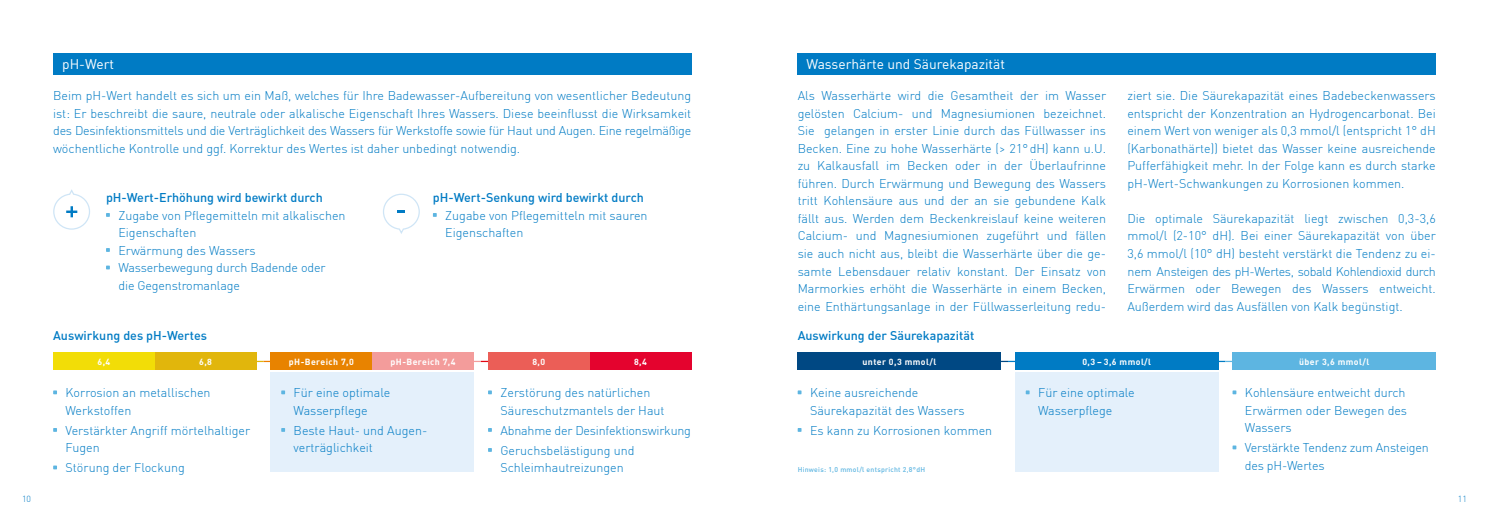
<style>
.page{position:relative;width:1489px;height:525px;background:#fff}
.page>*{position:absolute;margin:0;border:0;box-sizing:border-box;transform-origin:0 0}
.t1{font:13.75px "DIN";color:#fff}
.t2{font:300 12.5px/17.5px "DIN";color:#007bc4}
.t3{font:500 12.5px "DIN";color:#007bc4}
.t4{font:700 8.75px "DIN";letter-spacing:.05em;color:#fff}
.t5{font:300 8.75px "DIN";color:#007bc4}
.t6{font:500 6.88px "DIN";letter-spacing:.04em;color:#5db5e1}
</style>
<div class="page">
<div style="left:797px;top:53px;width:638px;height:21px;background:#007bc4"></div>
<div style="left:53px;top:53px;width:638px;height:21px;background:#007bc4"></div>
<div style="left:270px;top:372px;width:204px;height:99px;background:#e4f0fb"></div>
<svg style="left:256px;top:360px;width:14px;height:2px"></svg>
<svg style="left:474px;top:360px;width:14px;height:2px"></svg>
<div style="left:488px;top:352px;width:101px;height:18px;background:#eb5e57"></div>
<div style="left:589px;top:352px;width:102px;height:18px;background:#e4032e"></div>
<svg style="left:488px;top:390px;width:4px;height:4px"></svg>
<svg style="left:488px;top:428px;width:4px;height:3px"></svg>
<svg style="left:488px;top:448px;width:4px;height:3px"></svg>
<div style="left:270px;top:352px;width:102px;height:18px;background:#e88300"></div>
<div style="left:372px;top:352px;width:102px;height:18px;background:#f39c9b"></div>
<svg style="left:281px;top:390px;width:4px;height:4px"></svg>
<svg style="left:281px;top:428px;width:4px;height:3px"></svg>
<div style="left:53px;top:352px;width:102px;height:18px;background:#f2dd07"></div>
<div style="left:155px;top:352px;width:101px;height:18px;background:#e1b60c"></div>
<svg style="left:53px;top:390px;width:4px;height:4px"></svg>
<svg style="left:53px;top:428px;width:4px;height:3px"></svg>
<svg style="left:53px;top:465px;width:4px;height:4px"></svg>
<svg style="left:433px;top:213px;width:4px;height:4px"></svg>
<svg style="left:383px;top:193px;width:37px;height:41px"></svg>
<svg style="left:106px;top:213px;width:4px;height:4px"></svg>
<svg style="left:106px;top:248px;width:4px;height:4px"></svg>
<svg style="left:106px;top:265px;width:4px;height:4px"></svg>
<svg style="left:53px;top:189px;width:37px;height:41px"></svg>
<div style="left:1015px;top:372px;width:203px;height:99px;background:#e4f0fb"></div>
<svg style="left:1000px;top:360px;width:15px;height:2px"></svg>
<svg style="left:1218px;top:360px;width:14px;height:2px"></svg>
<div style="left:1232px;top:352px;width:203px;height:18px;background:#5db5e1"></div>
<svg style="left:1232px;top:390px;width:4px;height:4px"></svg>
<svg style="left:1232px;top:445px;width:4px;height:4px"></svg>
<div style="left:1015px;top:352px;width:203px;height:18px;background:#007bc4"></div>
<svg style="left:1025px;top:390px;width:4px;height:4px"></svg>
<div style="left:797px;top:352px;width:203px;height:18px;background:#004883"></div>
<svg style="left:797px;top:390px;width:4px;height:4px"></svg>
<svg style="left:797px;top:428px;width:4px;height:3px"></svg>
<p class="t1" style="left:62px;top:55px;width:53px">pH-Wert</p>
<p class="t2" style="left:53px;top:87px;width:639px;text-align:justify">Beim pH-Wert handelt es sich um ein Maß, welches für Ihre Badewasser-Aufbereitung von wesentlicher Bedeutung ist: Er beschreibt die saure, neutrale oder alkalische Eigenschaft Ihres Wassers. Diese beeinflusst die Wirksamkeit des Desinfektionsmittels und die Verträglichkeit des Wassers für Werkstoffe sowie für Haut und Augen. Eine regelmäßige wöchentliche Kontrolle und ggf. Korrektur des Wertes ist daher unbedingt notwendig.</p>
<p class="t3" style="left:106px;top:190px;width:218px">pH-Wert-Erhöhung wird bewirkt durch</p>
<p class="t2" style="left:118px;top:206px;width:229px">Zugabe von Pflegemitteln mit alkalischen<br>Eigenschaften<br>Erwärmung des Wassers<br>Wasserbewegung durch Badende oder<br>die Gegenstromanlage</p>
<p class="t3" style="left:433px;top:190px;width:212px">pH-Wert-Senkung wird bewirkt durch</p>
<p class="t2" style="left:445px;top:206px;width:204px">Zugabe von Pflegemitteln mit sauren<br>Eigenschaften</p>
<p class="t1" style="left:806px;top:55px;width:200px">Wasserhärte und Säurekapazität</p>
<p class="t2" style="left:797px;top:87px;width:310px;text-align:justify">Als Wasserhärte wird die Gesamtheit der im Wasser gelösten Calcium- und Magnesiumionen bezeichnet.<br>Sie gelangen in erster Linie durch das Füllwasser ins Becken. Eine zu hohe Wasserhärte (&gt; 21°dH) kann u.U. zu Kalkausfall im Becken oder in der Überlaufrinne führen. Durch Erwärmung und Bewegung des Wassers tritt Kohlensäure aus und der an sie gebundene Kalk fällt aus. Werden dem Beckenkreislauf keine weiteren Calcium- und Magnesiumionen zugeführt und fällen sie auch nicht aus, bleibt die Wasserhärte über die ge&shy;samte Lebensdauer relativ konstant. Der Einsatz von Marmorkies erhöht die Wasserhärte in einem Becken, eine Enthärtungsanlage in der Füllwasserleitung redu-</p>
<p class="t2" style="left:1127px;top:87px;width:310px;text-align:justify">ziert sie. Die Säurekapazität eines Badebeckenwassers entspricht der Konzentration an Hydrogencarbonat. Bei einem Wert von weniger als 0,3 mmol/l (entspricht 1° dH (Karbonathärte)) bietet das Wasser keine ausreichende Pufferfähigkeit mehr. In der Folge kann es durch starke pH-Wert-Schwankungen zu Korrosionen kommen.</p>
<p class="t2" style="left:1127px;top:209px;width:310px;text-align:justify">Die optimale Säurekapazität liegt zwischen 0,3-3,6 mmol/l (2-10° dH). Bei einer Säurekapazität von über 3,6 mmol/l (10° dH) besteht verstärkt die Tendenz zu ei&shy;nem Ansteigen des pH-Wertes, sobald Kohlendioxid durch Erwärmen oder Bewegen des Wassers entweicht.<br>Außerdem wird das Ausfällen von Kalk begünstigt.</p>
<p class="t3" style="left:53px;top:327px;width:155px">Auswirkung des pH-Wertes</p>
<p class="t3" style="left:797px;top:327px;width:178px">Auswirkung der Säurekapazität</p>
<p class="t4" style="left:532px;top:356px;width:14px">8,0</p>
<p class="t4" style="left:634px;top:356px;width:14px">8,4</p>
<p class="t2" style="left:500px;top:383px;width:166px">Zerstörung des natürlichen<br>Säureschutzmantels der Haut</p>
<p class="t2" style="left:500px;top:420px;width:192px;line-height:20px">Abnahme der Desinfektionswirkung<br>Geruchsbelästigung und</p>
<p class="t2" style="left:500px;top:458px;width:125px">Schleimhautreizungen</p>
<p class="t4" style="left:862px;top:356px;width:75px">unter 0,3 mmol/l</p>
<p class="t2" style="left:810px;top:383px;width:156px">Keine ausreichende<br>Säurekapazität des Wassers</p>
<p class="t2" style="left:810px;top:421px;width:184px">Es kann zu Korrosionen kommen</p>
<p class="t4" style="left:98px;top:356px;width:14px">6,4</p>
<p class="t4" style="left:199px;top:356px;width:14px">6,8</p>
<p class="t2" style="left:66px;top:383px;width:146px">Korrosion an metallischen<br>Werkstoffen</p>
<p class="t2" style="left:66px;top:421px;width:186px">Verstärkter Angriff mörtelhaltiger<br>Fugen</p>
<p class="t2" style="left:66px;top:458px;width:121px">Störung der Flockung</p>
<p class="t4" style="left:289px;top:356px;width:66px">pH-Bereich 7,0</p>
<p class="t4" style="left:390px;top:356px;width:66px">pH-Bereich 7,4</p>
<p class="t2" style="left:294px;top:383px;width:98px">Für eine optimale<br>Wasserpflege</p>
<p class="t2" style="left:294px;top:421px;width:135px">Beste Haut- und Augen&shy;verträglichkeit</p>
<p class="t6" style="left:797px;top:464px;width:129px">Hinweis: 1,0 mmol/l entspricht 2,8°dH</p>
<p class="t4" style="left:1082px;top:356px;width:70px">0,3 – 3,6 mmol/l</p>
<p class="t2" style="left:1038px;top:383px;width:98px">Für eine optimale<br>Wasserpflege</p>
<p class="t4" style="left:1298px;top:356px;width:72px">über 3,6 mmol/l</p>
<p class="t2" style="left:1244px;top:383px;width:164px;text-align:justify">Kohlensäure entweicht durch Erwärmen oder Bewegen des Wassers</p>
<p class="t2" style="left:1244px;top:438px;width:185px">Verstärkte Tendenz zum Ansteigen des pH-Wertes</p>
<p class="t5" style="left:22px;top:493px;width:10px">10</p>
<p class="t5" style="left:1457px;top:493px;width:10px">11</p>
</div>
